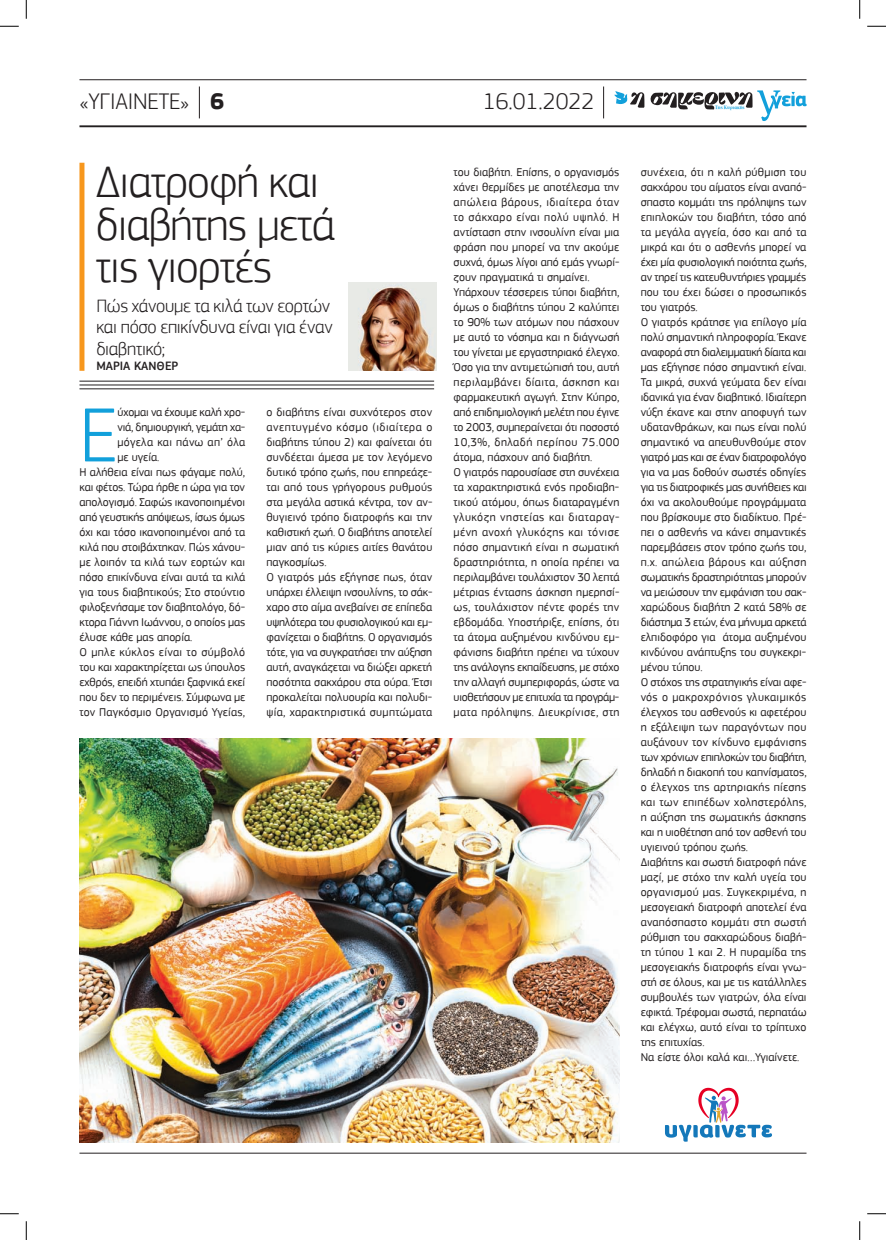
<style>
.page{position:relative;width:886px;height:1240px;background:#fff}
.page>*{position:absolute;margin:0;border:0;box-sizing:border-box;transform-origin:0 0}
.t1{font:300 79.75px "PF Square Sans Pro";color:#12a0db}
.t2{font:300 46.25px/42.5px "PF Square Sans Pro";letter-spacing:-.02em;color:#231f20}
.t3{font:300 23.75px "PF Square Sans Pro";letter-spacing:-.01em;color:#231f20}
.t4{font:300 18.75px/21.2px "PF Square Sans Pro";letter-spacing:-.015em;color:#231f20}
.t5{font:500 12.5px "PF Square Sans Pro";color:#231f20}
.t6{font:11.88px/15px "PF Square Sans Pro";color:#231f20}
.t7{font:11.88px "PF Square Sans Pro";letter-spacing:.035em;color:#231f20}
.t8{font:11.88px "PF Square Sans Pro";letter-spacing:.025em;color:#231f20}
.t9{font:700 5px "PF Document";color:#12a0db}
.s1{font-weight:700}
</style>
<div class="page">
<hr style="left:79px;top:1152px;width:727px;height:1px;background:#231f20">
<hr style="left:79px;top:79px;width:727px;height:1px;background:#231f20">
<hr style="left:79px;top:125px;width:727px;height:2px;background:#231f20">
<svg style="left:614px;top:91px;width:30px;height:17px"></svg>
<svg style="left:650px;top:90px;width:156px;height:31px"></svg>
<hr style="left:603px;top:86px;width:1px;height:32px;background:#231f20">
<hr style="left:199px;top:86px;width:1px;height:32px;background:#231f20">
<img style="left:79px;top:738px;width:540px;height:404px">
<img style="left:348px;top:282px;width:88px;height:89px">
<svg style="left:665px;top:1087px;width:106px;height:54px"></svg>
<div style="left:79px;top:163px;width:5px;height:208px;background:#f7971d"></div>
<hr style="left:79px;top:388px;width:355px;height:1px;background:#231f20">
<hr style="left:79px;top:385px;width:355px;height:1px;background:#231f20">
<hr style="left:79px;top:381px;width:355px;height:1px;background:#231f20">
<svg style="left:0;top:25px;width:19px;height:2px"></svg>
<svg style="left:867px;top:25px;width:18px;height:2px"></svg>
<svg style="left:0;top:1213px;width:19px;height:1px"></svg>
<svg style="left:867px;top:1213px;width:18px;height:1px"></svg>
<svg style="left:25px;top:0;width:2px;height:19px"></svg>
<svg style="left:25px;top:1221px;width:2px;height:19px"></svg>
<svg style="left:859px;top:0;width:1px;height:19px"></svg>
<svg style="left:859px;top:1221px;width:1px;height:19px"></svg>
<p class="t3" style="left:79px;top:87px;width:146px">«ΥΓΙΑΙΝΕΤΕ» <span class="s1">6</span></p>
<p class="t3" style="left:483px;top:87px;width:113px">16.01.2022</p>
<p class="t9" style="left:714px;top:104px;width:31px">Της Κυριακής</p>
<p class="t2" style="left:96px;top:161px;width:241px">Διατροφή και διαβήτης μετά τις γιορτές</p>
<p class="t4" style="left:96px;top:295px;width:238px">Πώς χάνουμε τα κιλά των εορτών και πόσο επικίνδυνα είναι για έναν διαβητικό;</p>
<p class="t5" style="left:96px;top:358px;width:83px">ΜΑΡΙΑ ΚΑΝΘΕΡ</p>
<p class="t1" style="left:79px;top:388px;width:39px">E</p>
<p class="t6" style="left:117px;top:405px;width:129px">ύχομαι να έχουμε καλή χρο-</p>
<p class="t6" style="left:117px;top:420px;width:129px">νιά, δημιουργική, γεμάτη χα-</p>
<p class="t8" style="left:117px;top:435px;width:129px">μόγελα και πάνω απ’ όλα</p>
<p class="t6" style="left:117px;top:450px;width:43px">με υγεία.</p>
<p class="t6" style="left:79px;top:465px;width:167px">Η αλήθεια είναι πως φάγαμε πολύ,</p>
<p class="t6" style="left:79px;top:480px;width:167px">και φέτος. Τώρα ήρθε η ώρα για τον</p>
<p class="t6" style="left:79px;top:495px;width:167px">απολογισμό. Σαφώς ικανοποιημένοι</p>
<p class="t6" style="left:79px;top:510px;width:167px">από γευστικής απόψεως, ίσως όμως</p>
<p class="t6" style="left:79px;top:525px;width:167px">όχι και τόσο ικανοποιημένοι από τα</p>
<p class="t6" style="left:79px;top:540px;width:167px">κιλά που στοιβάχτηκαν. Πώς χάνου-</p>
<p class="t6" style="left:79px;top:555px;width:167px">με λοιπόν τα κιλά των εορτών και</p>
<p class="t6" style="left:79px;top:570px;width:167px">πόσο επικίνδυνα είναι αυτά τα κιλά</p>
<p class="t6" style="left:79px;top:585px;width:167px">για τους διαβητικούς; Στο στούντιο</p>
<p class="t6" style="left:79px;top:600px;width:167px">φιλοξενήσαμε τον διαβητολόγο, δό-</p>
<p class="t6" style="left:79px;top:615px;width:167px">κτορα Γιάννη Ιωάννου, ο οποίος μας</p>
<p class="t6" style="left:79px;top:630px;width:114px">έλυσε κάθε μας απορία.</p>
<p class="t7" style="left:79px;top:645px;width:167px">Ο μπλε κύκλος είναι το σύμβολό</p>
<p class="t6" style="left:79px;top:660px;width:167px">του και χαρακτηρίζεται ως ύπουλος</p>
<p class="t6" style="left:79px;top:675px;width:167px">εχθρός, επειδή χτυπάει ξαφνικά εκεί</p>
<p class="t6" style="left:79px;top:690px;width:167px">που δεν το περιμένεις. Σύμφωνα με</p>
<p class="t6" style="left:79px;top:705px;width:167px">τον Παγκόσμιο Οργανισμό Υγείας,</p>
<p class="t6" style="left:266px;top:405px;width:167px">ο διαβήτης είναι συχνότερος στον ανεπτυγμένο κόσμο (ιδιαίτερα ο διαβήτης τύπου 2) και φαίνεται ότι συνδέεται άμεσα με τον λεγόμενο δυτικό τρόπο ζωής, που επηρεάζε&shy;ται από τους γρήγορους ρυθμούς στα μεγάλα αστικά κέντρα, τον αν&shy;θυγιεινό τρόπο διατροφής και την καθιστική ζωή. Ο διαβήτης αποτελεί μιαν από τις κύριες αιτίες θανάτου παγκοσμίως.<br>Ο γιατρός μάς εξήγησε πως, όταν υπάρχει έλλειψη ινσουλίνης, το σάκ&shy;χαρο στο αίμα ανεβαίνει σε επίπεδα υψηλότερα του φυσιολογικού και εμ&shy;φανίζεται ο διαβήτης. Ο οργανισμός τότε, για να συγκρατήσει την αύξηση αυτή, αναγκάζεται να διώξει αρκετή ποσότητα σακχάρου στα ούρα. Έτσι προκαλείται πολυουρία και πολυδι&shy;ψία, χαρακτηριστικά συμπτώματα</p>
<p class="t6" style="left:453px;top:165px;width:167px">του διαβήτη. Επίσης, ο οργανισμός χάνει θερμίδες με αποτέλεσμα την απώλεια βάρους, ιδιαίτερα όταν το σάκχαρο είναι πολύ υψηλό. Η αντίσταση στην ινσουλίνη είναι μια φράση που μπορεί να την ακούμε συχνά, όμως λίγοι από εμάς γνωρί&shy;ζουν πραγματικά τι σημαίνει.<br>Υπάρχουν τέσσερεις τύποι διαβήτη, όμως ο διαβήτης τύπου 2 καλύπτει το 90% των ατόμων που πάσχουν με αυτό το νόσημα και η διάγνωσή του γίνεται με εργαστηριακό έλεγχο.<br>Όσο για την αντιμετώπισή του, αυτή περιλαμβάνει δίαιτα, άσκηση και φαρμακευτική αγωγή. Στην Κύπρο, από επιδημιολογική μελέτη που έγινε το 2003, συμπεραίνεται ότι ποσοστό<br>10,3%, δηλαδή περίπου 75.000 άτομα, πάσχουν από διαβήτη.<br>Ο γιατρός παρουσίασε στη συνέχεια τα χαρακτηριστικά ενός προδιαβη&shy;τικού ατόμου, όπως διαταραγμένη γλυκόζη νηστείας και διαταραγ&shy;μένη ανοχή γλυκόζης και τόνισε πόσο σημαντική είναι η σωματική δραστηριότητα, η οποία πρέπει να περιλαμβάνει τουλάχιστον 30 λεπτά μέτριας έντασης άσκηση ημερησί&shy;ως, τουλάχιστον πέντε φορές την εβδομάδα. Υποστήριξε, επίσης, ότι τα άτομα αυξημένου κινδύνου εμ&shy;φάνισης διαβήτη πρέπει να τύχουν της ανάλογης εκπαίδευσης, με στόχο την αλλαγή συμπεριφοράς, ώστε να υιοθετήσουν με επιτυχία τα προγράμ&shy;ματα πρόληψης. Διευκρίνισε, στη</p>
<p class="t6" style="left:640px;top:165px;width:167px">συνέχεια, ότι η καλή ρύθμιση του σακχάρου του αίματος είναι αναπό&shy;σπαστο κομμάτι της πρόληψης των επιπλοκών του διαβήτη, τόσο από τα μεγάλα αγγεία, όσο και από τα μικρά και ότι ο ασθενής μπορεί να έχει μία φυσιολογική ποιότητα ζωής, αν τηρεί τις κατευθυντήριες γραμμές που του έχει δώσει ο προσωπικός του γιατρός.<br>Ο γιατρός κράτησε για επίλογο μία πολύ σημαντική πληροφορία. Έκανε αναφορά στη διαλειμματική δίαιτα και μας εξήγησε πόσο σημαντική είναι.<br>Τα μικρά, συχνά γεύματα δεν είναι ιδανικά για έναν διαβητικό. Ιδιαίτερη νύξη έκανε και στην αποφυγή των υδατανθράκων, και πως είναι πολύ σημαντικό να απευθυνθούμε στον γιατρό μας και σε έναν διατροφολόγο για να μας δοθούν σωστές οδηγίες για τις διατροφικές μας συνήθειες και όχι να ακολουθούμε προγράμματα που βρίσκουμε στο διαδίκτυο. Πρέ&shy;πει ο ασθενής να κάνει σημαντικές παρεμβάσεις στον τρόπο ζωής του, π.χ. απώλεια βάρους και αύξηση σωματικής δραστηριότητας μπορούν να μειώσουν την εμφάνιση του σακ&shy;χαρώδους διαβήτη 2 κατά 58% σε διάστημα 3 ετών, ένα μήνυμα αρκετά ελπιδοφόρο για άτομα αυξημένου κινδύνου ανάπτυξης του συγκεκρι&shy;μένου τύπου.<br>Ο στόχος της στρατηγικής είναι αφε&shy;νός ο μακροχρόνιος γλυκαιμικός έλεγχος του ασθενούς κι αφετέρου η εξάλειψη των παραγόντων που αυξάνουν τον κίνδυνο εμφάνισης των χρόνιων επιπλοκών του διαβήτη, δηλαδή η διακοπή του καπνίσματος, ο έλεγχος της αρτηριακής πίεσης και των επιπέδων χοληστερόλης, η αύξηση της σωματικής άσκησης και η υιοθέτηση από τον ασθενή του υγιεινού τρόπου ζωής.<br>Διαβήτης και σωστή διατροφή πάνε μαζί, με στόχο την καλή υγεία του οργανισμού μας. Συγκεκριμένα, η μεσογειακή διατροφή αποτελεί ένα αναπόσπαστο κομμάτι στη σωστή ρύθμιση του σακχαρώδους διαβή&shy;τη τύπου 1 και 2. Η πυραμίδα της μεσογειακής διατροφής είναι γνω&shy;στή σε όλους, και με τις κατάλληλες συμβουλές των γιατρών, όλα είναι εφικτά. Τρέφομαι σωστά, περπατάω και ελέγχω, αυτό είναι το τρίπτυχο της επιτυχίας.<br>Να είστε όλοι καλά και…Υγιαίνετε.</p>
</div>
